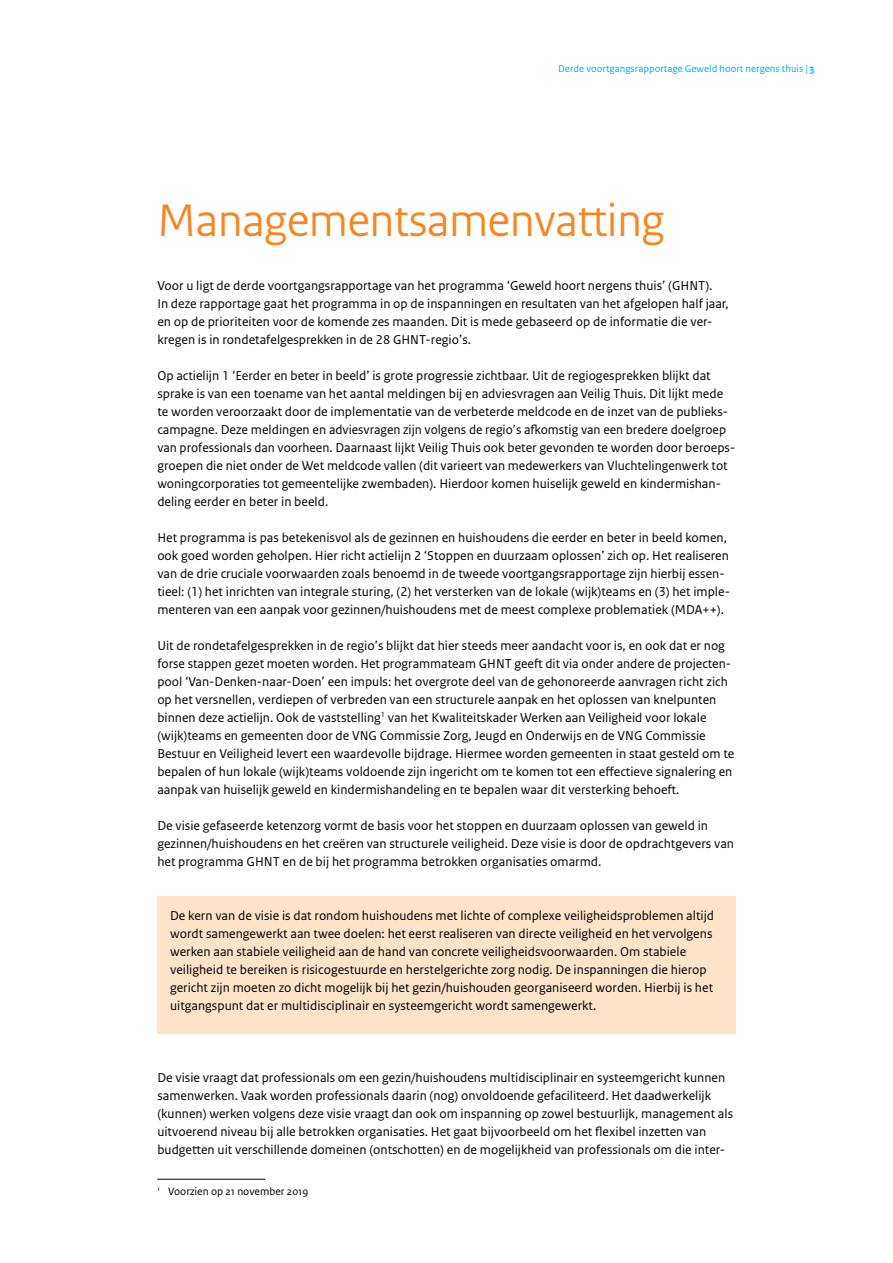
<style>
.page{position:relative;width:893px;height:1263px;background:#fff}
.page>*{position:absolute;margin:0;border:0;box-sizing:border-box;transform-origin:0 0}
._03_RO_Titel_Hoofdst{font:48px "Rijksoverheid Sans Heading";color:#f6861f}
._11_RO_Opsomming{font:13.5px/18px "Rijksoverheid Sans Text";color:#000}
._24_RO_Kader_Broodte{font:13.5px/18px "Rijksoverheid Sans Text";color:#000}
._14_RO_Voetnoot{font:11.25px "Rijksoverheid Sans Text";color:#000}
.t1{font:10.5px "Rijksoverheid Sans Text";color:#00aeef}
.s1{font-weight:700}
</style>
<div class="page">
<div style="left:157px;top:896px;width:579px;height:138px;background:#fee3c9"></div>
<hr style="left:157px;top:1179px;width:108px;height:1px;background:#000">
<p class="t1" style="left:558px;top:63px;width:258px">Derde voortgangsrapportage Geweld hoort nergens thuis | <span class="s1">3</span></p>
<p class="_03_RO_Titel_Hoofdst" style="left:157px;top:192px;width:508px">Managementsamenvatting</p>
<p class="_11_RO_Opsomming" style="left:157px;top:277px;width:573px">Voor u ligt de derde voortgangsrapportage van het programma ‘Geweld hoort nergens thuis’ (GHNT).<br>In deze rapportage gaat het programma in op de inspanningen en resultaten van het afgelopen half jaar, en op de prioriteiten voor de komende zes maanden. Dit is mede gebaseerd op de informatie die ver&shy;kregen is in rondetafelgesprekken in de 28 GHNT-regio’s.</p>
<p class="_11_RO_Opsomming" style="left:157px;top:367px;width:579px">Op actielijn 1 ‘Eerder en beter in beeld’ is grote progressie zichtbaar. Uit de regiogesprekken blijkt dat sprake is van een toename van het aantal meldingen bij en adviesvragen aan Veilig Thuis. Dit lijkt mede te worden veroorzaakt door de implementatie van de verbeterde meldcode en de inzet van de publieks&shy;campagne. Deze meldingen en adviesvragen zijn volgens de regio’s afkomstig van een bredere doelgroep van professionals dan voorheen. Daarnaast lijkt Veilig Thuis ook beter gevonden te worden door beroeps&shy;groepen die niet onder de Wet meldcode vallen (dit varieert van medewerkers van Vluchtelingenwerk tot woningcorporaties tot gemeentelijke zwembaden). Hierdoor komen huiselijk geweld en kindermishan&shy;deling eerder en beter in beeld.</p>
<p class="_11_RO_Opsomming" style="left:157px;top:529px;width:574px">Het programma is pas betekenisvol als de gezinnen en huishoudens die eerder en beter in beeld komen, ook goed worden geholpen. Hier richt actielijn 2 ‘Stoppen en duurzaam oplossen’ zich op. Het realiseren van de drie cruciale voorwaarden zoals benoemd in de tweede voortgangsrapportage zijn hierbij essen&shy;tieel: (1) het inrichten van integrale sturing, (2) het versterken van de lokale (wijk)teams en (3) het imple&shy;menteren van een aanpak voor gezinnen/huishoudens met de meest complexe problematiek (MDA++).</p>
<p class="_11_RO_Opsomming" style="left:157px;top:637px;width:579px">Uit de rondetafelgesprekken in de regio’s blijkt dat hier steeds meer aandacht voor is, en ook dat er nog forse stappen gezet moeten worden. Het programmateam GHNT geeft dit via onder andere de projecten&shy;pool ‘Van-Denken-naar-Doen’ een impuls: het overgrote deel van de gehonoreerde aanvragen richt zich op het versnellen, verdiepen of verbreden van een structurele aanpak en het oplossen van knelpunten binnen deze actielijn. Ook de vaststelling<sup>1</sup> van het Kwaliteitskader Werken aan Veiligheid voor lokale (wijk)teams en gemeenten door de VNG Commissie Zorg, Jeugd en Onderwijs en de VNG Commissie Bestuur en Veiligheid levert een waardevolle bijdrage. Hiermee worden gemeenten in staat gesteld om te bepalen of hun lokale (wijk)teams voldoende zijn ingericht om te komen tot een effectieve signalering en aanpak van huiselijk geweld en kindermishandeling en te bepalen waar dit versterking behoeft.</p>
<p class="_11_RO_Opsomming" style="left:157px;top:817px;width:578px">De visie gefaseerde ketenzorg vormt de basis voor het stoppen en duurzaam oplossen van geweld in gezinnen/huishoudens en het creëren van structurele veiligheid. Deze visie is door de opdrachtgevers van het programma GHNT en de bij het programma betrokken organisaties omarmd.</p>
<p class="_24_RO_Kader_Broodte" style="left:170px;top:907px;width:545px">De kern van de visie is dat rondom huishoudens met lichte of complexe veiligheidsproblemen altijd wordt samengewerkt aan twee doelen: het eerst realiseren van directe veiligheid en het vervolgens werken aan stabiele veiligheid aan de hand van concrete veiligheidsvoorwaarden. Om stabiele veiligheid te bereiken is risicogestuurde en herstelgerichte zorg nodig. De inspanningen die hierop gericht zijn moeten zo dicht mogelijk bij het gezin/huishouden georganiseerd worden. Hierbij is het uitgangspunt dat er multidisciplinair en systeemgericht wordt samengewerkt.</p>
<p class="_11_RO_Opsomming" style="left:157px;top:1069px;width:577px">De visie vraagt dat professionals om een gezin/huishoudens multidisciplinair en systeemgericht kunnen samenwerken. Vaak worden professionals daarin (nog) onvoldoende gefaciliteerd. Het daadwerkelijk (kunnen) werken volgens deze visie vraagt dan ook om inspanning op zowel bestuurlijk, management als uitvoerend niveau bij alle betrokken organisaties. Het gaat bijvoorbeeld om het flexibel inzetten van budgetten uit verschillende domeinen (ontschotten) en de mogelijkheid van professionals om die inter-</p>
<p class="_14_RO_Voetnoot" style="left:157px;top:1185px;width:153px"><sup>1</sup> Voorzien op 21 november 2019</p>
</div>
